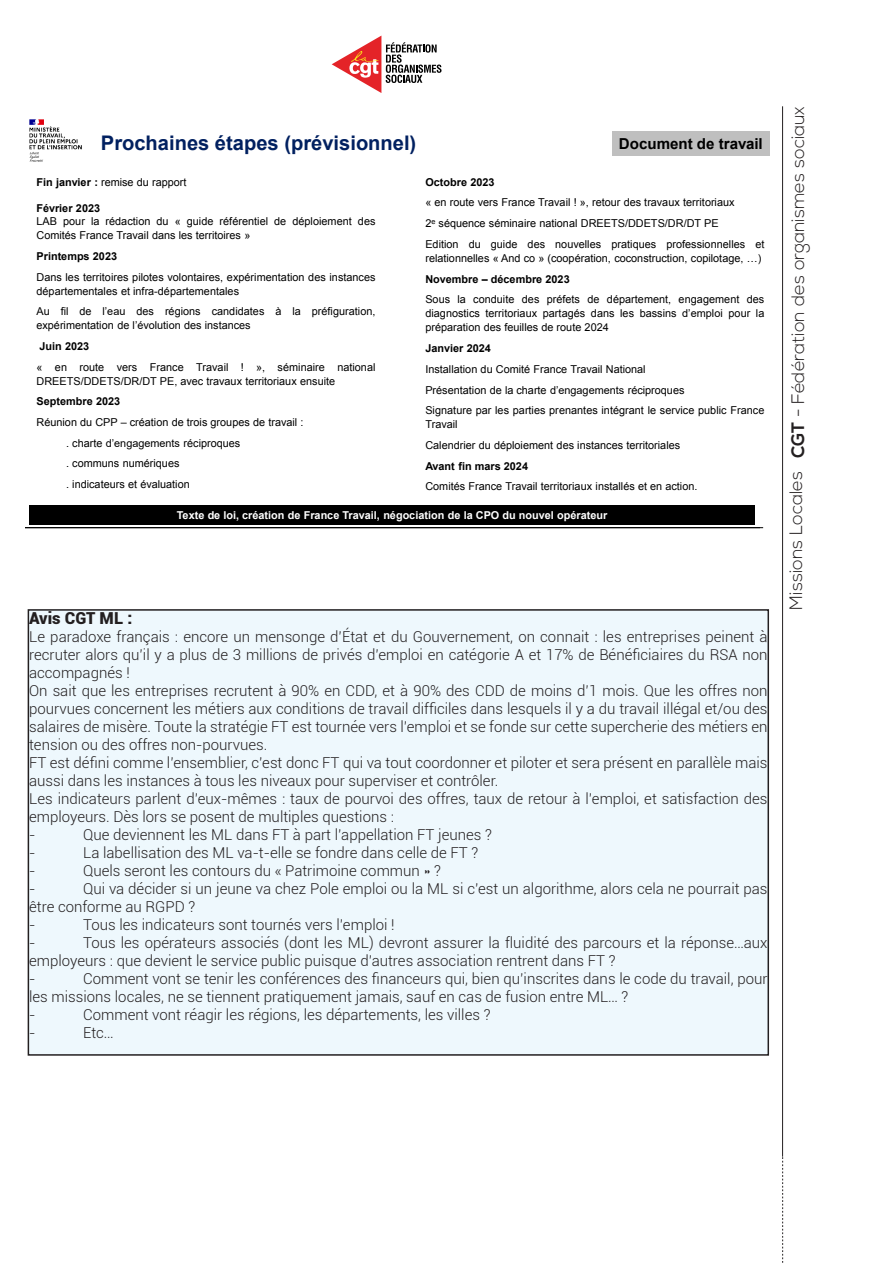
<style>
.page{position:relative;width:893px;height:1263px;background:#fff}
.page>*{position:absolute;margin:0;border:0;box-sizing:border-box;transform-origin:0 0}
.t1{font:700 20.1px "Arial";color:#002060}
.t2{font:300 18px "Nexa";color:#231f20}
.t3{font:900 16.5px "Roboto";color:#231f20}
.t4{font:700 15.15px "Arial";color:#000}
.t5{font:300 15px/18px "Roboto";color:#231f20}
.t6{font:10.95px "Arial";color:#000}
.t7{font:700 10.95px "Arial";color:#000}
.t8{font:10.8px/20.7px "Arial";color:#000}
.t9{font:700 10.8px "Arial";color:#fff}
.t10{font:700 10.8px "Arial";color:#000}
.s1{font-weight:700}
</style>
<div class="page">
<svg style="left:332px;top:36px;width:109px;height:57px"></svg>
<svg style="left:782px;top:1157px;width:1px;height:106px"></svg>
<hr style="left:782px;top:106px;width:1px;height:1051px;background:#231f20">
<hr style="left:26px;top:527px;width:737px;height:1px;background:#000">
<img style="left:29px;top:119px;width:53px;height:43px">
<div style="left:30px;top:505px;width:725px;height:19px;background:#000"></div>
<div style="left:612px;top:132px;width:158px;height:24px;background:#bfbfbf"></div>
<div style="left:28px;top:610px;width:740px;height:445px;background:#eef8fd"></div>
<div style="left:28px;top:609px;width:741px;height:447px;border:2px solid #231f20"></div>
<p class="t1" style="left:101px;top:129px;width:317px">Prochaines étapes (prévisionnel)</p>
<p class="t8" style="left:37px;top:172px;width:151px"><span class="s1">Fin janvier :</span> remise du rapport</p>
<p class="t10" style="left:37px;top:201px;width:65px">Février 2023</p>
<p class="t6" style="left:37px;top:214px;width:341px">LAB pour la rédaction du « guide référentiel de déploiement des</p>
<p class="t8" style="left:37px;top:225px;width:340px">Comités France Travail dans les territoires »<br><span class="s1">Printemps 2023<br></span>Dans les territoires pilotes volontaires, expérimentation des instances</p>
<p class="t8" style="left:37px;top:280px;width:340px">départementales et infra-départementales<br>Au fil de l’eau des régions candidates à la préfiguration,</p>
<p class="t8" style="left:37px;top:315px;width:340px">expérimentation de l’évolution des instances<br><span class="s1">Juin 2023<br></span>« en route vers France Travail ! », séminaire national</p>
<p class="t8" style="left:37px;top:371px;width:300px">DREETS/DDETS/DR/DT PE, avec travaux territoriaux ensuite</p>
<p class="t10" style="left:37px;top:394px;width:85px">Septembre 2023</p>
<p class="t8" style="left:37px;top:412px;width:269px">Réunion du CPP – création de trois groupes de travail :</p>
<p class="t8" style="left:66px;top:433px;width:176px">. charte d’engagements réciproques</p>
<p class="t8" style="left:66px;top:453px;width:115px">. communs numériques</p>
<p class="t8" style="left:66px;top:474px;width:125px">. indicateurs et évaluation</p>
<p class="t4" style="left:619px;top:134px;width:145px">Document de travail</p>
<p class="t8" style="left:425px;top:172px;width:311px"><span class="s1">Octobre 2023<br></span>« en route vers France Travail ! », retour des travaux territoriaux</p>
<p class="t6" style="left:425px;top:216px;width:295px">2<sup>e</sup> séquence séminaire national DREETS/DDETS/DR/DT PE</p>
<p class="t8" style="left:425px;top:237px;width:341px;line-height:14px">Edition du guide des nouvelles pratiques professionnelles et relationnelles « And co » (coopération, coconstruction, copilotage, …)</p>
<p class="t8" style="left:425px;top:269px;width:340px"><span class="s1">Novembre – décembre 2023<br></span>Sous la conduite des préfets de département, engagement des</p>
<p class="t8" style="left:425px;top:307px;width:341px;line-height:14px">diagnostics territoriaux partagés dans les bassins d’emploi pour la préparation des feuilles de route 2024</p>
<p class="t8" style="left:425px;top:338px;width:222px"><span class="s1">Janvier 2024<br></span>Installation du Comité France Travail National</p>
<p class="t6" style="left:425px;top:383px;width:261px">Présentation de la charte d’engagements réciproques</p>
<p class="t8" style="left:425px;top:404px;width:340px;line-height:14px">Signature par les parties prenantes intégrant le service public France<br>Travail</p>
<p class="t8" style="left:425px;top:435px;width:256px">Calendrier du déploiement des instances territoriales</p>
<p class="t7" style="left:425px;top:459px;width:104px">Avant fin mars 2024</p>
<p class="t8" style="left:425px;top:476px;width:274px">Comités France Travail territoriaux installés et en action.</p>
<p class="t9" style="left:177px;top:508px;width:432px">Texte de loi, création de France Travail, négociation de la CPO du nouvel opérateur</p>
<p class="t3" style="left:29px;top:607px;width:105px">Avis CGT ML :</p>
<p class="t5" style="left:29px;top:627px;width:740px;text-align:justify">Le paradoxe français : encore un mensonge d’État et du Gouvernement, on connait : les entreprises peinent à recruter alors qu’il y a plus de 3 millions de privés d’emploi en catégorie A et 17% de Bénéficiaires du RSA non accompagnés !</p>
<p class="t5" style="left:29px;top:681px;width:740px;text-align:justify">On sait que les entreprises recrutent à 90% en CDD, et à 90% des CDD de moins d’1 mois. Que les offres non pourvues concernent les métiers aux conditions de travail difficiles dans lesquels il y a du travail illégal et/ou des salaires de misère. Toute la stratégie FT est tournée vers l’emploi et se fonde sur cette supercherie des métiers en tension ou des offres non-pourvues.</p>
<p class="t5" style="left:29px;top:753px;width:740px">FT est défini comme l’ensemblier, c’est donc FT qui va tout coordonner et piloter et sera présent en parallèle mais aussi dans les instances à tous les niveaux pour superviser et contrôler.</p>
<p class="t5" style="left:29px;top:789px;width:740px">Les indicateurs parlent d’eux-mêmes : taux de pourvoi des offres, taux de retour à l’emploi, et satisfaction des employeurs. Dès lors se posent de multiples questions :</p>
<p class="t5" style="left:29px;top:825px;width:8px">-</p>
<p class="t5" style="left:83px;top:825px;width:410px">Que deviennent les ML dans FT à part l’appellation FT jeunes ?</p>
<p class="t5" style="left:29px;top:843px;width:8px">-</p>
<p class="t5" style="left:83px;top:843px;width:397px">La labellisation des ML va-t-elle se fondre dans celle de FT ?</p>
<p class="t5" style="left:29px;top:861px;width:8px">-</p>
<p class="t5" style="left:83px;top:861px;width:359px">Quels seront les contours du « Patrimoine commun » ?</p>
<p class="t5" style="left:29px;top:879px;width:8px">-</p>
<p class="t5" style="left:29px;top:879px;width:740px;text-indent:54px">Qui va décider si un jeune va chez Pole emploi ou la ML si c’est un algorithme, alors cela ne pourrait pas être conforme au RGPD ?</p>
<p class="t5" style="left:29px;top:915px;width:8px">-</p>
<p class="t5" style="left:83px;top:915px;width:313px">Tous les indicateurs sont tournés vers l’emploi !</p>
<p class="t5" style="left:29px;top:933px;width:8px">-</p>
<p class="t5" style="left:29px;top:933px;width:740px;text-indent:54px">Tous les opérateurs associés (dont les ML) devront assurer la fluidité des parcours et la réponse…aux employeurs : que devient le service public puisque d’autres association rentrent dans FT ?</p>
<p class="t5" style="left:29px;top:969px;width:8px">-</p>
<p class="t5" style="left:29px;top:969px;width:740px;text-indent:54px">Comment vont se tenir les conférences des financeurs qui, bien qu’inscrites dans le code du travail, pour les missions locales, ne se tiennent pratiquement jamais, sauf en cas de fusion entre ML… ?</p>
<p class="t5" style="left:29px;top:1005px;width:8px">-</p>
<p class="t5" style="left:83px;top:1005px;width:409px">Comment vont réagir les régions, les départements, les villes ?</p>
<p class="t5" style="left:29px;top:1023px;width:8px">-</p>
<p class="t5" style="left:83px;top:1023px;width:32px">Etc…</p>
<p class="t2" style="left:787px;top:458px;width:353px;rotate:-90deg"><span class="s1">CGT</span> - Fédération des organismes sociaux</p>
<p class="t2" style="left:786px;top:609px;width:140px;rotate:-90deg">Missions Locales</p>
</div>
